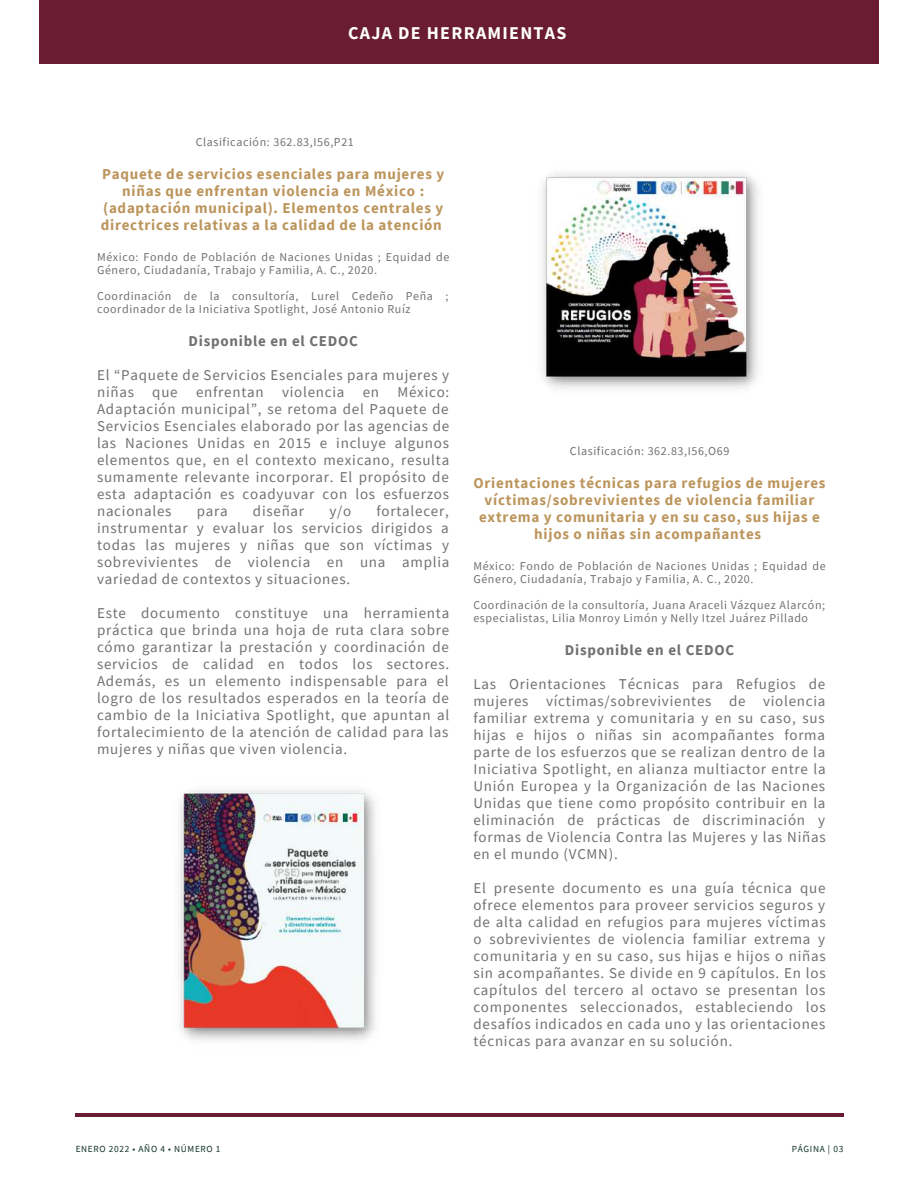
<style>
.page{position:relative;width:918px;height:1188px;background:#fff}
.page>*{position:absolute;margin:0;border:0;box-sizing:border-box;transform-origin:0 0}
.t1{font:700 18px "Source Sans Pro";letter-spacing:.07em;color:#fff}
.t2{font:15px/17px "Source Sans Pro";letter-spacing:.05em;color:#6f7271;text-align:justify}
.t3{font:700 15px/17px "Source Sans Pro";letter-spacing:.05em;color:#bc955c;text-align:center}
.t4{font:700 15px "Source Sans Pro";letter-spacing:.05em;color:#6f7271}
.t5{font:12px/13px "Source Sans Pro";letter-spacing:.05em;color:#6f7271}
.t6{font:9.3px "Source Sans Pro";letter-spacing:.07em;color:#10312b}
</style>
<div class="page">
<div style="left:39px;top:0;width:839px;height:63px;background:#691c32"></div>
<hr style="left:75px;top:1113px;width:769px;height:4px;background:#691c32">
<img style="left:179px;top:790px;width:197px;height:251px">
<img style="left:542px;top:173px;width:216px;height:216px">
<p class="t1" style="left:348px;top:22px;width:220px">CAJA DE HERRAMIENTAS</p>
<p class="t5" style="left:196px;top:136px;width:160px">Clasificación: 362.83,I56,P21</p>
<p class="t3" style="left:101px;top:166px;width:345px">Paquete de servicios esenciales para mujeres y niñas que enfrentan violencia en México : (adaptación municipal). Elementos centrales y directrices relativas a la calidad de la atención</p>
<p class="t5" style="left:97px;top:251px;width:354px">México: Fondo de Población de Naciones Unidas ; Equidad de<br>Género, Ciudadanía, Trabajo y Familia, A. C., 2020.</p>
<p class="t5" style="left:97px;top:290px;width:353px">Coordinación de la consultoría, Lurel Cedeño Peña ; coordinador de la Iniciativa Spotlight, José Antonio Ruíz</p>
<p class="t4" style="left:189px;top:332px;width:171px">Disponible en el CEDOC</p>
<p class="t2" style="left:97px;top:367px;width:354px">El “Paquete de Servicios Esenciales para mujeres y niñas que enfrentan violencia en México:<br>Adaptación municipal”, se retoma del Paquete de Servicios Esenciales elaborado por las agencias de las Naciones Unidas en 2015 e incluye algunos elementos que, en el contexto mexicano, resulta sumamente relevante incorporar. El propósito de esta adaptación es coadyuvar con los esfuerzos nacionales</p>
<p class="t2" style="left:97px;top:503px;width:354px;text-indent:279px">fortalecer, instrumentar y evaluar los servicios dirigidos a todas las mujeres y niñas que son víctimas y sobrevivientes de violencia en una amplia variedad de contextos y situaciones.</p>
<p class="t2" style="left:97px;top:605px;width:354px">Este documento constituye una herramienta práctica que brinda una hoja de ruta clara sobre cómo garantizar la prestación y coordinación de servicios de calidad en todos los sectores.<br>Además, es un elemento indispensable para el logro de los resultados esperados en la teoría de cambio de la Iniciativa Spotlight, que apuntan al fortalecimiento de la atención de calidad para las mujeres y niñas que viven violencia.</p>
<p class="t2" style="left:197px;top:503px;width:32px">para</p>
<p class="t2" style="left:253px;top:503px;width:53px">diseñar</p>
<p class="t2" style="left:329px;top:503px;width:23px">y/o</p>
<p class="t5" style="left:570px;top:444px;width:161px">Clasificación: 362.83,I56,O69</p>
<p class="t3" style="left:474px;top:474px;width:354px">Orientaciones técnicas para refugios de mujeres víctimas/sobrevivientes de violencia familiar extrema y comunitaria y en su caso, sus hijas e hijos o niñas sin acompañantes</p>
<p class="t5" style="left:473px;top:559px;width:354px">México: Fondo de Población de Naciones Unidas ; Equidad de<br>Género, Ciudadanía, Trabajo y Familia, A. C., 2020.</p>
<p class="t5" style="left:473px;top:598px;width:353px">Coordinación de la consultoría, Juana Araceli Vázquez Alarcón; especialistas, Lilia Monroy Limón y Nelly Itzel Juárez Pillado</p>
<p class="t4" style="left:565px;top:640px;width:171px">Disponible en el CEDOC</p>
<p class="t2" style="left:473px;top:675px;width:354px">Las Orientaciones Técnicas para Refugios de mujeres víctimas/sobrevivientes de violencia familiar extrema y comunitaria y en su caso, sus hijas e hijos o niñas sin acompañantes forma parte de los esfuerzos que se realizan dentro de la Iniciativa Spotlight, en alianza multiactor entre la Unión Europea y la Organización de las Naciones Unidas que tiene como propósito contribuir en la eliminación de prácticas de discriminación y formas de Violencia Contra las Mujeres y las Niñas en el mundo (VCMN).</p>
<p class="t2" style="left:473px;top:879px;width:354px">El presente documento es una guía técnica que ofrece elementos para proveer servicios seguros y de alta calidad en refugios para mujeres víctimas o sobrevivientes de violencia familiar extrema y comunitaria y en su caso, sus hijas e hijos o niñas sin acompañantes. Se divide en 9 capítulos. En los capítulos del tercero al octavo se presentan los componentes seleccionados, estableciendo los desafíos indicados en cada uno y las orientaciones técnicas para avanzar en su solución.</p>
<p class="t6" style="left:76px;top:1143px;width:146px">ENERO 2022 • AÑO 4 • NÚMERO 1</p>
<p class="t6" style="left:792px;top:1143px;width:53px">PÁGINA | 03</p>
</div>
